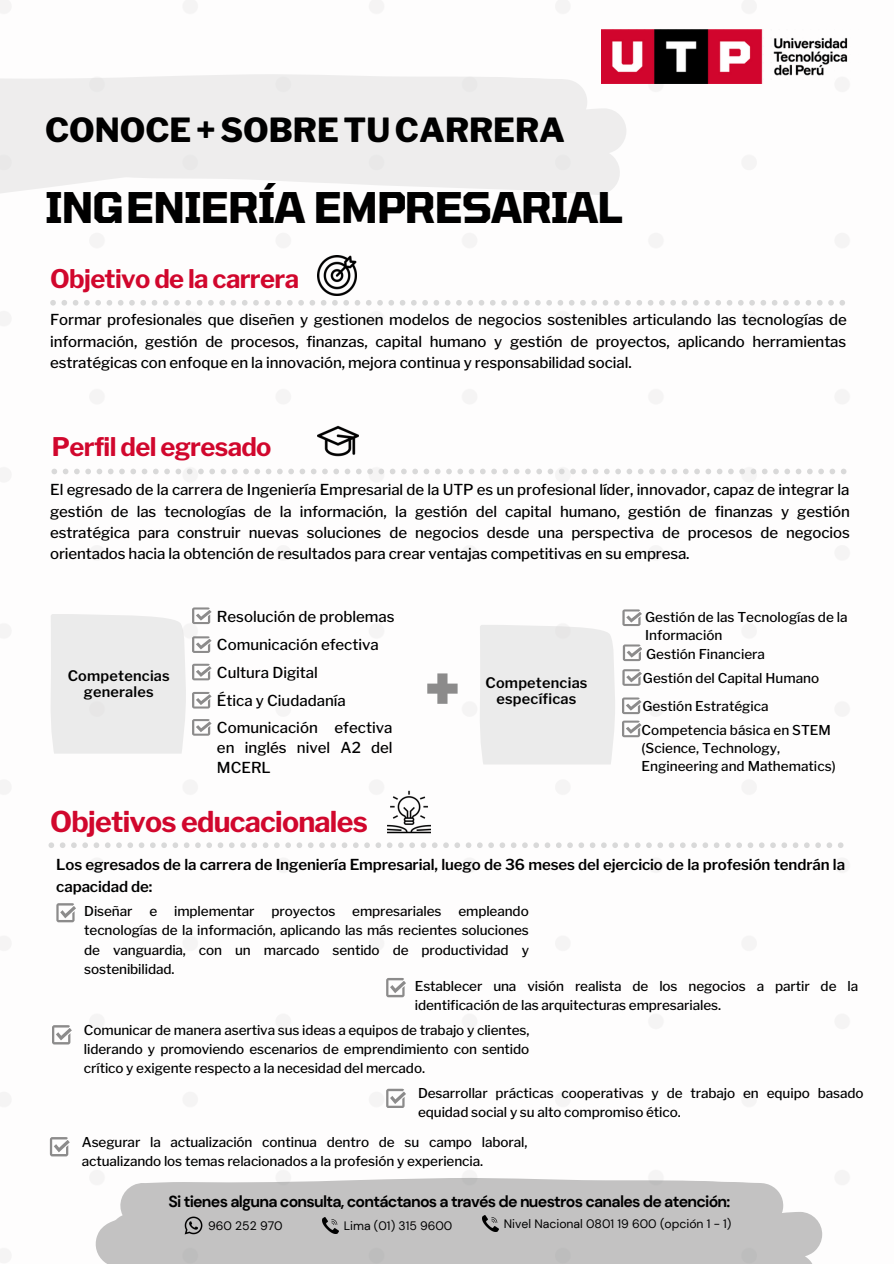
<style>
.page{position:relative;width:894px;height:1264px;background:#fff}
.page>*{position:absolute;margin:0;border:0;box-sizing:border-box;transform-origin:0 0}
.t1{font:700 42px "Tomorrow";letter-spacing:-.03em;color:#000}
.t2{font:800 33px "Libre Franklin";color:#000}
.t3{font:700 28.5px "Libre Franklin";letter-spacing:-.025em;color:#d1072d}
.t4{font:700 25.5px "Libre Franklin";letter-spacing:-.025em;color:#d1072d}
.t5{font:700 15.9px "DM Sans";letter-spacing:-.045em;color:#000}
.t6{font:500 15px/21.5px "Libre Franklin";color:#000;text-align:justify}
.t7{font:600 15px/21.5px "Libre Franklin";letter-spacing:-.005em;color:#000}
.t8{font:600 14.4px/15.8px "Libre Franklin";letter-spacing:.015em;color:#000;text-align:center}
.t9{font:500 13.5px/19.2px "Libre Franklin";letter-spacing:-.005em;color:#000}
.t10{font:12.15px "DM Sans";color:#000}
</style>
<div class="page">
<img style="left:1px;top:0;width:848px;height:1263px">
<svg style="left:0;top:57px;width:628px;height:171px;fill:#eeeded"></svg>
<img style="left:601px;top:30px;width:248px;height:54px">
<svg style="left:50px;top:300px;width:794px;height:5px"></svg>
<img style="left:317px;top:421px;width:41px;height:40px">
<img style="left:317px;top:256px;width:39px;height:39px">
<svg style="left:56px;top:903px;width:20px;height:19px"></svg>
<svg style="left:386px;top:977px;width:20px;height:20px"></svg>
<svg style="left:52px;top:1025px;width:20px;height:19px"></svg>
<svg style="left:93px;top:1160px;width:730px;height:103px;fill:#c3c2c2"></svg>
<img style="left:184px;top:1216px;width:18px;height:18px">
<img style="left:322px;top:1217px;width:16px;height:16px">
<img style="left:482px;top:1215px;width:16px;height:16px">
<svg style="left:51px;top:468px;width:795px;height:6px"></svg>
<div style="left:50px;top:614px;width:136px;height:139px;background:#ebebeb"></div>
<div style="left:479px;top:625px;width:136px;height:139px;background:#ebebeb"></div>
<svg style="left:426px;top:672px;width:31px;height:32px"></svg>
<img style="left:387px;top:790px;width:43px;height:43px">
<svg style="left:48px;top:842px;width:795px;height:6px"></svg>
<svg style="left:192px;top:607px;width:19px;height:17px"></svg>
<svg style="left:192px;top:636px;width:19px;height:17px"></svg>
<svg style="left:192px;top:663px;width:19px;height:17px"></svg>
<svg style="left:192px;top:692px;width:19px;height:16px"></svg>
<svg style="left:192px;top:719px;width:19px;height:16px"></svg>
<svg style="left:386px;top:1088px;width:20px;height:19px"></svg>
<svg style="left:622px;top:609px;width:19px;height:17px"></svg>
<svg style="left:621px;top:720px;width:20px;height:17px"></svg>
<svg style="left:622px;top:669px;width:19px;height:17px"></svg>
<svg style="left:622px;top:644px;width:19px;height:17px"></svg>
<svg style="left:621px;top:697px;width:20px;height:17px"></svg>
<svg style="left:50px;top:1137px;width:20px;height:19px"></svg>
<p class="t2" style="left:45px;top:110px;width:521px">CONOCE + SOBRE TU CARRERA</p>
<p class="t1" style="left:45px;top:181px;width:579px">INGENIERÍA EMPRESARIAL</p>
<p class="t4" style="left:50px;top:263px;width:250px">Objetivo de la carrera</p>
<p class="t6" style="left:50px;top:309px;width:797px">Formar profesionales que diseñen y gestionen modelos de negocios sostenibles articulando las tecnologías de información, gestión de procesos, finanzas, capital humano y gestión de proyectos, aplicando herramientas estratégicas con enfoque en la innovación, mejora continua y responsabilidad social.</p>
<p class="t4" style="left:52px;top:431px;width:221px">Perfil del egresado</p>
<p class="t6" style="left:50px;top:479px;width:801px">El egresado de la carrera de Ingeniería Empresarial de la UTP es un profesional líder, innovador, capaz de integrar la gestión de las tecnologías de la información, la gestión del capital humano, gestión de finanzas y gestión estratégica para construir nuevas soluciones de negocios desde una perspectiva de procesos de negocios orientados hacia la obtención de resultados para crear ventajas competitivas en su empresa.</p>
<p class="t6" style="left:217px;top:605px;width:179px">Resolución de problemas</p>
<p class="t6" style="left:217px;top:634px;width:163px">Comunicación efectiva</p>
<p class="t6" style="left:217px;top:661px;width:102px">Cultura Digital</p>
<p class="t6" style="left:217px;top:689px;width:130px">Ética y Ciudadanía</p>
<p class="t6" style="left:217px;top:717px;width:177px;line-height:20.2px">Comunicación efectiva en inglés nivel A2 del MCERL</p>
<p class="t8" style="left:68px;top:667px;width:104px">Competencias generales</p>
<p class="t8" style="left:485px;top:675px;width:104px">Competencias específicas</p>
<p class="t9" style="left:645px;top:608px;width:204px;line-height:18px">Gestión de las Tecnologías de la<br>Información</p>
<p class="t9" style="left:646px;top:645px;width:120px">Gestión Financiera</p>
<p class="t9" style="left:642px;top:668px;width:178px">Gestión del Capital Humano</p>
<p class="t9" style="left:642px;top:697px;width:128px">Gestión Estratégica</p>
<p class="t9" style="left:641px;top:721px;width:195px;line-height:18px">Competencia básica en STEM (Science, Technology,<br>Engineering and Mathematics)</p>
<p class="t3" style="left:50px;top:804px;width:319px">Objetivos educacionales</p>
<p class="t7" style="left:56px;top:854px;width:790px">Los egresados de la carrera de Ingeniería Empresarial, luego de 36 meses del ejercicio de la profesión tendrán la capacidad de:</p>
<p class="t9" style="left:84px;top:901px;width:446px;text-align:justify">Diseñar e implementar proyectos empresariales empleando tecnologías de la información, aplicando las más recientes soluciones de vanguardia, con un marcado sentido de productividad y sostenibilidad.</p>
<p class="t9" style="left:414px;top:976px;width:444px">Establecer una visión realista de los negocios a partir de la identificación de las arquitecturas empresariales.</p>
<p class="t9" style="left:84px;top:1020px;width:447px;text-align:justify">Comunicar de manera asertiva sus ideas a equipos de trabajo y clientes, liderando y promoviendo escenarios de emprendimiento con sentido crítico y exigente respecto a la necesidad del mercado.</p>
<p class="t9" style="left:418px;top:1083px;width:447px">Desarrollar prácticas cooperativas y de trabajo en equipo basado equidad social y su alto compromiso ético.</p>
<p class="t9" style="left:82px;top:1132px;width:447px">Asegurar la actualización continua dentro de su campo laboral, actualizando los temas relacionados a la profesión y experiencia.</p>
<p class="t5" style="left:168px;top:1191px;width:563px">Si tienes alguna consulta, contáctanos a través de nuestros canales de atención:</p>
<p class="t10" style="left:208px;top:1217px;width:76px">960 252 970</p>
<p class="t10" style="left:344px;top:1217px;width:110px">Lima (01) 315 9600</p>
<p class="t10" style="left:503px;top:1216px;width:229px">Nivel Nacional 0801 19 600 (opción 1 - 1)</p>
</div>
